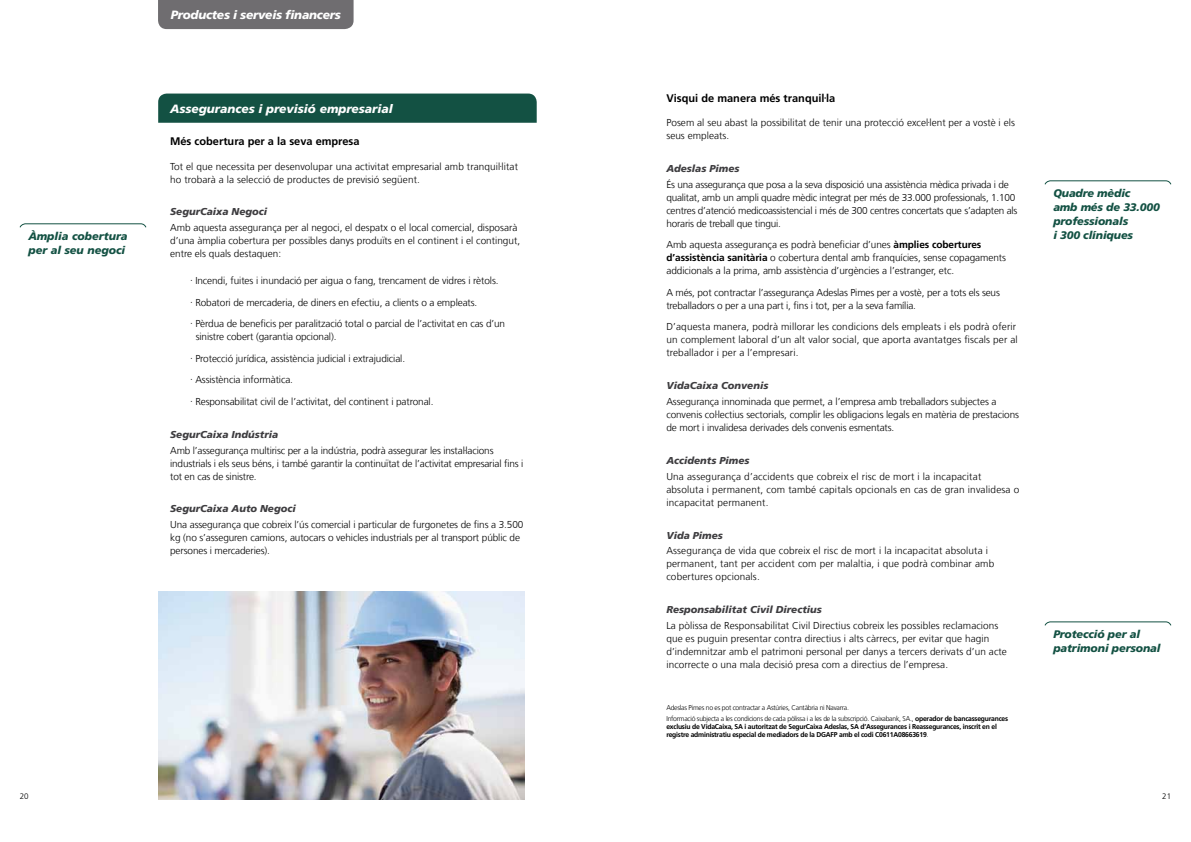
<style>
.page{position:relative;width:1191px;height:842px;background:#fff}
.page>*{position:absolute;margin:0;border:0;box-sizing:border-box;transform-origin:0 0}
.t1{font:italic 900 12px "La Caixa Frutiger";color:#fff}
.t2{font:italic 900 12px "La Caixa Frutiger";letter-spacing:-.02em;color:#fff}
.t3{font:italic 900 11px/14px "La Caixa Frutiger";letter-spacing:-.01em;color:#135143}
.t4{font:700 11px "La Caixa Frutiger";color:#000}
.t5{font:300 10px/13px "La Caixa Frutiger";letter-spacing:-.01em;color:#000}
.t6{font:300 10px/13px "La Caixa Frutiger";letter-spacing:.01em;color:#000}
.t7{font:300 10px/13px "La Caixa Frutiger";letter-spacing:.015em;color:#000}
.t8{font:300 10px/13px "La Caixa Frutiger";letter-spacing:.02em;color:#000}
.t9{font:italic 900 10px "La Caixa Frutiger";color:#3e3d40}
.t10{font:300 8px "La Caixa Frutiger";color:#000}
.t11{font:700 7px/8px "La Caixa Frutiger";letter-spacing:-.03em;color:#000}
.t12{font:300 7px/10.8px "La Caixa Frutiger";letter-spacing:-.03em;color:#000}
.s1{font-weight:700}
.s2{font-weight:300}
</style>
<div class="page">
<img style="left:158px;top:591px;width:366px;height:208px">
<div style="left:158px;top:94px;width:379px;height:29px;background:#135143"></div>
<svg style="left:19px;top:223px;width:128px;height:5px"></svg>
<svg style="left:1044px;top:180px;width:127px;height:5px"></svg>
<svg style="left:1044px;top:621px;width:127px;height:5px"></svg>
<div style="left:158px;top:0;width:195px;height:29px;background:#6f6d70"></div>
<p class="t3" style="left:28px;top:229px;width:101px">Àmplia cobertura per al seu negoci</p>
<p class="t2" style="left:171px;top:8px;width:171px">Productes i serveis financers</p>
<p class="t1" style="left:170px;top:101px;width:224px">Assegurances i previsió empresarial</p>
<p class="t4" style="left:170px;top:135px;width:191px">Més cobertura per a la seva empresa</p>
<p class="t6" style="left:170px;top:160px;width:349px">Tot el que necessita per desenvolupar una activitat empresarial amb tranquil·litat ho trobarà a la selecció de productes de previsió següent.</p>
<p class="t9" style="left:170px;top:206px;width:98px">SegurCaixa Negoci</p>
<p class="t5" style="left:170px;top:221px;width:351px">Amb aquesta assegurança per al negoci, el despatx o el local comercial, disposarà d’una àmplia cobertura per possibles danys produïts en el continent i el contingut, entre els quals destaquen:</p>
<p class="t5" style="left:190px;top:270px;width:317px;line-height:21.5px">· Incendi, fuites i inundació per aigua o fang, trencament de vidres i rètols.<br>· Robatori de mercaderia, de diners en efectiu, a clients o a empleats.<br>· Pèrdua de beneficis per paralització total o parcial de l’activitat en cas d’un</p>
<p class="t5" style="left:190px;top:326px;width:245px;line-height:21.5px;text-indent:6px">sinistre cobert (garantia opcional).<br>· Protecció jurídica, assistència judicial i extrajudicial.<br>· Assistència informàtica.<br>· Responsabilitat civil de l’activitat, del continent i patronal.</p>
<p class="t9" style="left:170px;top:428px;width:110px">SegurCaixa Indústria</p>
<p class="t5" style="left:170px;top:444px;width:355px">Amb l’assegurança multirisc per a la indústria, podrà assegurar les instal·lacions industrials i els seus béns, i també garantir la continuïtat de l’activitat empresarial fins i tot en cas de sinistre.</p>
<p class="t9" style="left:170px;top:503px;width:127px">SegurCaixa Auto Negoci</p>
<p class="t5" style="left:170px;top:518px;width:355px">Una assegurança que cobreix l’ús comercial i particular de furgonetes de fins a 3.500 kg (no s’asseguren camions, autocars o vehicles industrials per al transport públic de persones i mercaderies).</p>
<p class="t4" style="left:666px;top:92px;width:170px">Visqui de manera més tranquil·la</p>
<p class="t5" style="left:666px;top:116px;width:350px">Posem al seu abast la possibilitat de tenir una protecció excel·lent per a vostè i els seus empleats.</p>
<p class="t9" style="left:666px;top:163px;width:75px">Adeslas Pimes</p>
<p class="t5" style="left:666px;top:178px;width:353px">És una assegurança que posa a la seva disposició una assistència mèdica privada i de qualitat, amb un ampli quadre mèdic integrat per més de 33.000 professionals, 1.100 centres d’atenció medicoassistencial i més de 300 centres concertats que s’adapten als horaris de treball que tingui.</p>
<p class="t5" style="left:666px;top:238px;width:341px">Amb aquesta assegurança es podrà beneficiar d’unes <span class="s1">àmplies cobertures d’assistència sanitària</span> o cobertura dental amb franquícies, sense copagaments addicionals a la prima, amb assistència d’urgències a l’estranger, etc.</p>
<p class="t5" style="left:666px;top:286px;width:335px">A més, pot contractar l’assegurança Adeslas Pimes per a vostè, per a tots els seus treballadors o per a una part i, fins i tot, per a la seva família.</p>
<p class="t7" style="left:666px;top:320px;width:353px">D’aquesta manera, podrà millorar les condicions dels empleats i els podrà oferir un complement laboral d’un alt valor social, que aporta avantatges fiscals per al treballador i per a l’empresari.</p>
<p class="t9" style="left:666px;top:380px;width:104px">VidaCaixa Convenis</p>
<p class="t5" style="left:666px;top:395px;width:354px">Assegurança innominada que permet, a l’empresa amb treballadors subjectes a convenis col·lectius sectorials, complir les obligacions legals en matèria de prestacions de mort i invalidesa derivades dels convenis esmentats.</p>
<p class="t9" style="left:666px;top:454px;width:85px">Accidents Pimes</p>
<p class="t8" style="left:666px;top:470px;width:354px">Una assegurança d’accidents que cobreix el risc de mort i la incapacitat absoluta i permanent, com també capitals opcionals en cas de gran invalidesa o incapacitat permanent.</p>
<p class="t9" style="left:666px;top:529px;width:58px">Vida Pimes</p>
<p class="t7" style="left:666px;top:544px;width:329px">Assegurança de vida que cobreix el risc de mort i la incapacitat absoluta i permanent, tant per accident com per malaltia, i que podrà combinar amb cobertures opcionals.</p>
<p class="t9" style="left:666px;top:604px;width:157px">Responsabilitat Civil Directius</p>
<p class="t6" style="left:666px;top:619px;width:342px">La pòlissa de Responsabilitat Civil Directius cobreix les possibles reclamacions que es puguin presentar contra directius i alts càrrecs, per evitar que hagin d’indemnitzar amb el patrimoni personal per danys a tercers derivats d’un acte incorrecte o una mala decisió presa com a directius de l’empresa.</p>
<p class="t12" style="left:666px;top:702px;width:343px">Adeslas Pimes no es pot contractar a Astúries, Cantàbria ni Navarra.<br>Informació subjecta a les condicions de cada pòlissa i a les de la subscripció. Caixabank, SA., <span class="s1">operador de bancassegurances</span></p>
<p class="t11" style="left:666px;top:723px;width:332px">exclusiu de VidaCaixa, SA i autoritzat de SegurCaixa Adeslas, SA d’Assegurances i Reassegurances, inscrit en el registre administratiu especial de mediadors de la DGAFP amb el codi C0611A08663619<span class="s2">.</span></p>
<p class="t3" style="left:1053px;top:186px;width:108px">Quadre mèdic<br>amb més de 33.000 professionals<br>i 300 clíniques</p>
<p class="t3" style="left:1053px;top:627px;width:109px">Protecció per al patrimoni personal</p>
<p class="t10" style="left:20px;top:792px;width:10px">20</p>
<p class="t10" style="left:1162px;top:792px;width:10px">21</p>
</div>
